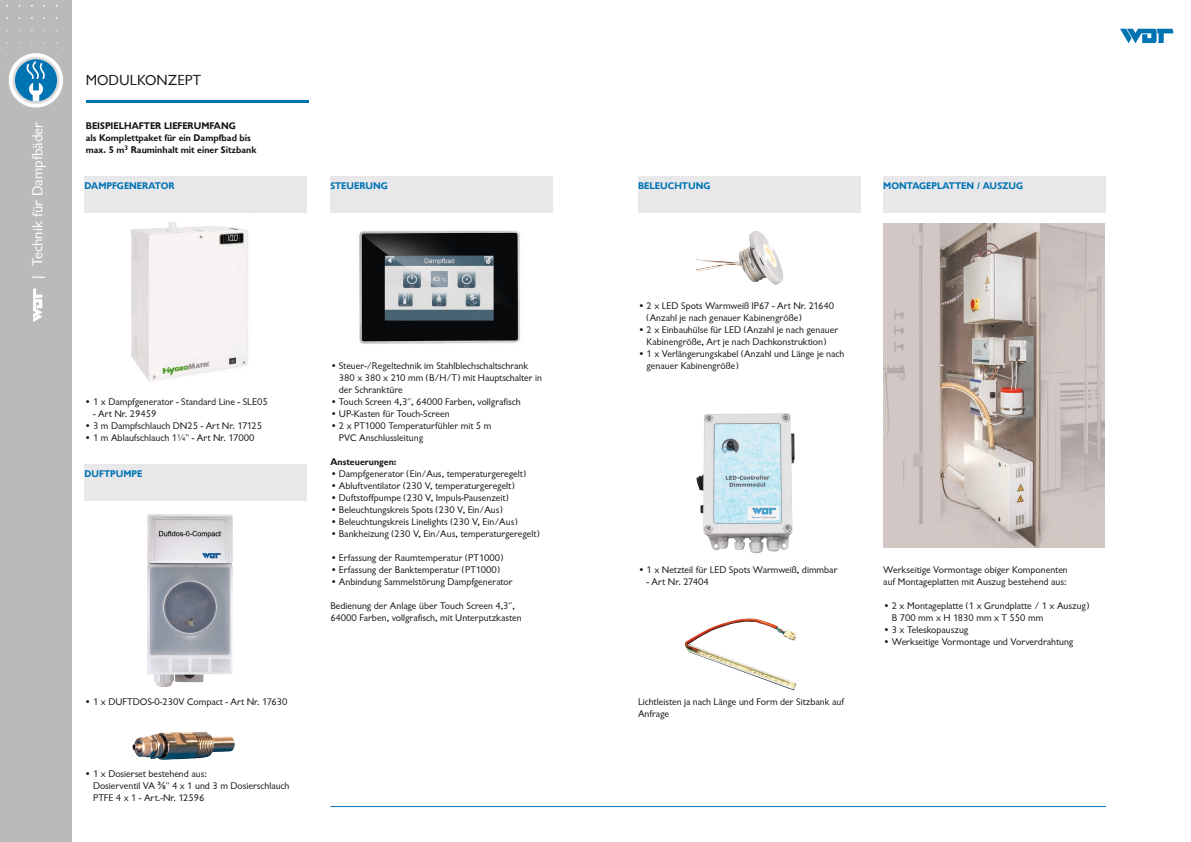
<style>
.page{position:relative;width:1191px;height:842px;background:#fff}
.page>*{position:absolute;margin:0;border:0;box-sizing:border-box;transform-origin:0 0}
.t1{font:15px "Chantilly Dsp";color:#fff}
.t2{font:15px "Chantilly Dsp";color:#131413}
.t3{font:10px/12px "Chantilly Dsp";color:#131413}
.t4{font:700 10px/12px "Chantilly Dsp";color:#131413}
.t5{font:700 10px "Chantilly Dsp";color:#0073b3}
.s1{font-family:"Arial"}
</style>
<div class="page">
<div style="left:0;top:0;width:72px;height:842px;background:#bababb"></div>
<svg style="left:9px;top:53px;width:54px;height:55px"></svg>
<svg style="left:1120px;top:29px;width:53px;height:14px"></svg>
<svg style="left:6px;top:54px;width:53px;height:50px"></svg>
<img style="left:132px;top:732px;width:103px;height:28px">
<img style="left:359px;top:230px;width:161px;height:114px">
<img style="left:696px;top:231px;width:87px;height:54px">
<img style="left:696px;top:413px;width:93px;height:140px">
<img style="left:684px;top:618px;width:112px;height:72px">
<img style="left:111px;top:212px;width:159px;height:170px">
<img style="left:883px;top:223px;width:221px;height:324px">
<img style="left:147px;top:514px;width:86px;height:173px">
<hr style="left:330px;top:806px;width:776px;height:1px;background:#0073b3">
<hr style="left:86px;top:100px;width:222px;height:2px;background:#0073b3">
<div style="left:85px;top:176px;width:222px;height:36px;background:#e8e8eb"></div>
<div style="left:330px;top:176px;width:223px;height:36px;background:#e8e8eb"></div>
<div style="left:85px;top:465px;width:222px;height:36px;background:#e8e8eb"></div>
<div style="left:638px;top:177px;width:222px;height:36px;background:#e8e8eb"></div>
<div style="left:883px;top:177px;width:223px;height:36px;background:#e8e8eb"></div>
<svg style="left:33px;top:289px;width:9px;height:33px"></svg>
<h1 class="t1" style="left:29px;top:281px;width:161px;rotate:-90deg">| Technik für Dampfbäder</h1>
<h1 class="t2" style="left:86px;top:72px;width:117px">MODULKONZEPT</h1>
<p class="t4" style="left:86px;top:119px;width:172px">BEISPIELHAFTER LIEFERUMFANG<br>als Komplettpaket für ein Dampfbad bis max. 5 m<sup>3</sup> Rauminhalt mit einer Sitzbank</p>
<p class="t5" style="left:85px;top:180px;width:92px">DAMPFGENERATOR</p>
<p class="t3" style="left:85px;top:396px;width:185px">• 1 x Dampfgenerator - Standard Line - SLE05</p>
<p class="t3" style="left:93px;top:408px;width:65px">- Art Nr. 29459</p>
<p class="t3" style="left:85px;top:420px;width:179px">• 3 m Dampfschlauch DN25 - Art Nr. 17125</p>
<p class="t3" style="left:85px;top:432px;width:171px">• 1 m Ablaufschlauch 1¼" - Art Nr. 17000</p>
<p class="t5" style="left:85px;top:468px;width:59px">DUFTPUMPE</p>
<p class="t3" style="left:85px;top:696px;width:204px">• 1 x DUFTDOS-0-230V Compact - Art Nr. 17630</p>
<p class="t3" style="left:93px;top:768px;width:198px;text-indent:-8px">• 1 x Dosierset bestehend aus:<br>Dosierventil VA <span class="s1">⅜</span>" 4 x 1 und 3 m Dosierschlauch<br>PTFE 4 x 1 - Art.-Nr. 12596</p>
<p class="t5" style="left:330px;top:180px;width:59px">STEUERUNG</p>
<p class="t3" style="left:339px;top:360px;width:205px;text-indent:-8px">• Steuer-/Regeltechnik im Stahlblechschaltschrank<br>380 x 380 x 210 mm (B/H/T) mit Hauptschalter in der Schranktüre</p>
<p class="t3" style="left:330px;top:396px;width:192px">• Touch Screen 4,3", 64000 Farben, vollgrafisch</p>
<p class="t3" style="left:330px;top:408px;width:121px">• UP-Kasten für Touch-Screen</p>
<p class="t3" style="left:339px;top:420px;width:154px;text-indent:-8px">• 2 x PT1000 Temperaturfühler mit 5 m<br>PVC Anschlussleitung</p>
<p class="t4" style="left:330px;top:455px;width:68px">Ansteuerungen:</p>
<p class="t3" style="left:330px;top:468px;width:197px">• Dampfgenerator (Ein/Aus, temperaturgeregelt)</p>
<p class="t3" style="left:330px;top:480px;width:186px">• Abluftventilator (230 V, temperaturgeregelt)</p>
<p class="t3" style="left:330px;top:492px;width:180px">• Duftstoffpumpe (230 V, Impuls-Pausenzeit)</p>
<p class="t3" style="left:330px;top:504px;width:174px">• Beleuchtungskreis Spots (230 V, Ein/Aus)</p>
<p class="t3" style="left:330px;top:516px;width:189px">• Beleuchtungskreis Linelights (230 V, Ein/Aus)</p>
<p class="t3" style="left:330px;top:528px;width:211px">• Bankheizung (230 V, Ein/Aus, temperaturgeregelt)</p>
<p class="t3" style="left:330px;top:552px;width:174px">• Erfassung der Raumtemperatur (PT1000)</p>
<p class="t3" style="left:330px;top:564px;width:171px">• Erfassung der Banktemperatur (PT1000)</p>
<p class="t3" style="left:330px;top:576px;width:184px">• Anbindung Sammelstörung Dampfgenerator</p>
<p class="t3" style="left:330px;top:600px;width:193px">Bedienung der Anlage über Touch Screen 4,3",<br>64000 Farben, vollgrafisch, mit Unterputzkasten</p>
<p class="t5" style="left:638px;top:180px;width:74px">BELEUCHTUNG</p>
<p class="t5" style="left:883px;top:180px;width:141px">MONTAGEPLATTEN / AUSZUG</p>
<p class="t3" style="left:646px;top:300px;width:189px;text-indent:-8px">• 2 x LED Spots Warmweiß IP67 - Art Nr. 21640 (Anzahl je nach genauer Kabinengröße)</p>
<p class="t3" style="left:638px;top:324px;width:202px;text-align:center">• 2 x Einbauhülse für LED (Anzahl je nach genauer<br>Kabinengröße, Art je nach Dachkonstruktion)</p>
<p class="t3" style="left:646px;top:348px;width:199px;text-indent:-8px">• 1 x Verlängerungskabel (Anzahl und Länge je nach genauer Kabinengröße)</p>
<p class="t3" style="left:638px;top:564px;width:201px">• 1 x Netzteil für LED Spots Warmweiß, dimmbar</p>
<p class="t3" style="left:646px;top:576px;width:64px">- Art Nr. 27404</p>
<p class="t3" style="left:638px;top:696px;width:207px">Lichtleisten ja nach Länge und Form der Sitzbank auf<br>Anfrage</p>
<p class="t3" style="left:883px;top:564px;width:186px">Werkseitige Vormontage obiger Komponenten auf Montageplatten mit Auszug bestehend aus:</p>
<p class="t3" style="left:891px;top:600px;width:199px;text-indent:-8px">• 2 x Montageplatte (1 x Grundplatte / 1 x Auszug)<br>B 700 mm x H 1830 mm x T 550 mm</p>
<p class="t3" style="left:883px;top:624px;width:87px">• 3 x Teleskopauszug</p>
<p class="t3" style="left:883px;top:636px;width:191px">• Werkseitige Vormontage und Vorverdrahtung</p>
</div>
